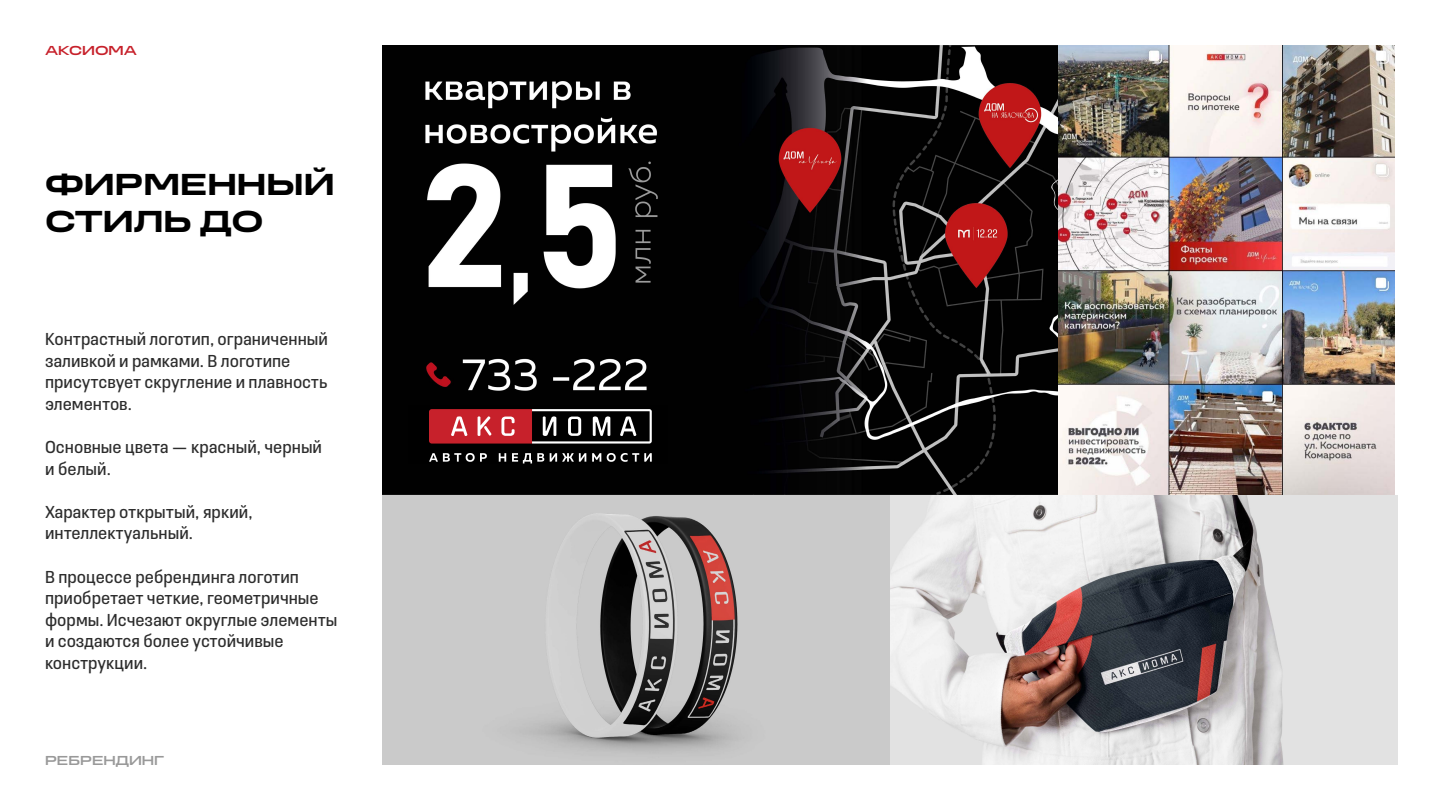
<style>
.page{position:relative;width:1440px;height:810px;background:#fff}
.page>*{position:absolute;margin:0;border:0;box-sizing:border-box;transform-origin:0 0}
.t1{font:700 31.5px/37.8px "Loos Extended";color:#000}
.t2{font:18px/21.6px "Loos Condensed";color:#2d2d2d}
.t3{font:500 13.5px "Loos Extended";color:#999}
.t4{font:500 13.5px "Loos Extended";color:#c7212b}
</style>
<div class="page">
<img style="left:382px;top:495px;width:1015px;height:270px">
<img style="left:382px;top:45px;width:1013px;height:450px">
<div style="left:408px;top:405px;width:260px;height:59px;background:#000"></div>
<svg style="left:429px;top:409px;width:223px;height:35px"></svg>
<svg style="left:429px;top:453px;width:58px;height:9px"></svg>
<svg style="left:499px;top:453px;width:7px;height:9px"></svg>
<svg style="left:512px;top:453px;width:32px;height:11px"></svg>
<svg style="left:550px;top:453px;width:36px;height:9px"></svg>
<svg style="left:592px;top:453px;width:9px;height:9px"></svg>
<svg style="left:607px;top:453px;width:45px;height:9px"></svg>
<p class="t4" style="left:45px;top:41px;width:94px">АКСИОМА</p>
<h1 class="t1" style="left:45px;top:163px;width:291px">ФИРМЕННЫЙ<br>СТИЛЬ ДО</h1>
<p class="t2" style="left:45px;top:327px;width:285px">Контрастный логотип, ограниченный заливкой и рамками. В логотипе присутсвует скругление и плавность элементов.</p>
<p class="t2" style="left:45px;top:435px;width:279px">Основные цвета — красный, черный и белый.</p>
<p class="t2" style="left:45px;top:500px;width:209px">Характер открытый, яркий, интеллектуальный.</p>
<p class="t2" style="left:45px;top:565px;width:294px">В процессе ребрендинга логотип приобретает четкие, геометричные формы. Исчезают округлые элементы и создаются более устойчивые конструкции.</p>
<p class="t3" style="left:45px;top:751px;width:121px">РЕБРЕНДИНГ</p>
</div>
